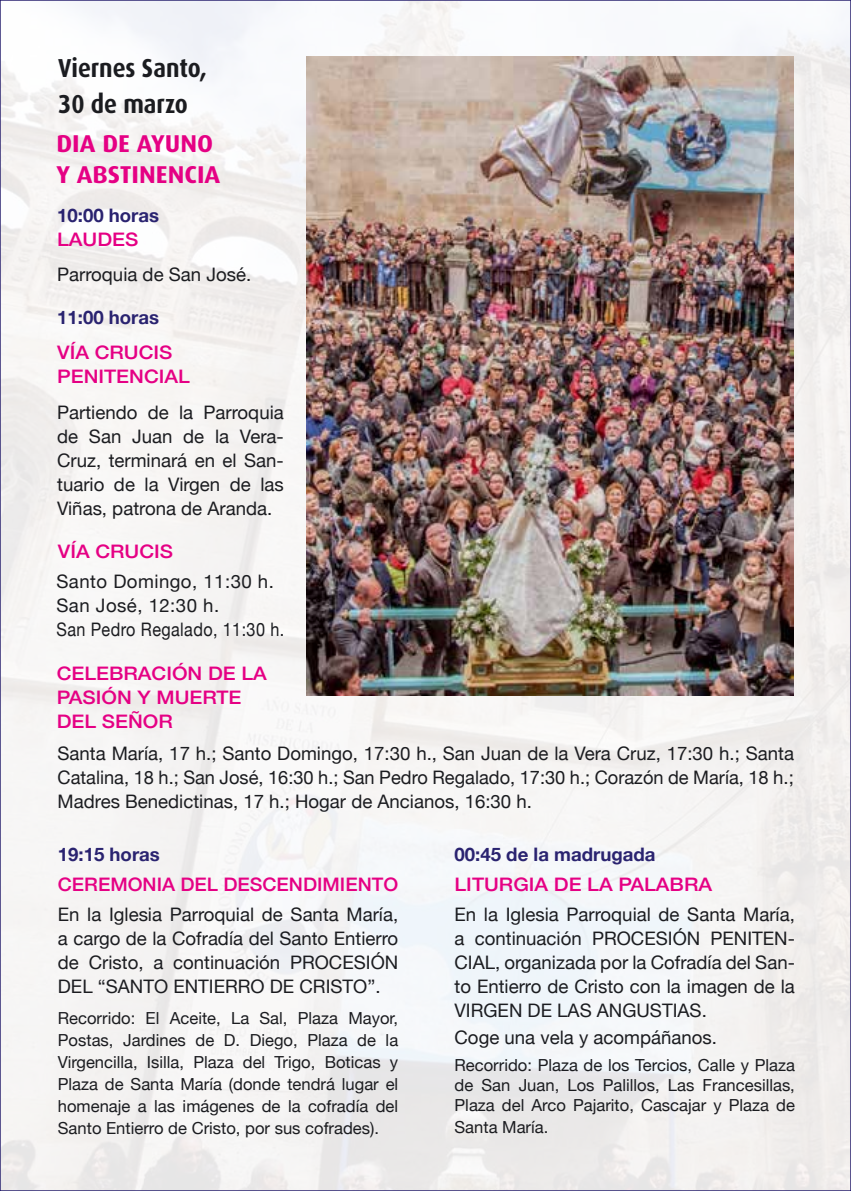
<style>
.page{position:relative;width:851px;height:1191px;background:#fff}
.page>*{position:absolute;margin:0;border:0;box-sizing:border-box;transform-origin:0 0}
.t1{font:700 26px/36px "Dax";color:#1b1c20;scale:.9 1}
.t2{font:700 24.4px/31.4px "Dax";color:#e50084;scale:1.05 1}
.t3{font:18.6px/24px "Helvetica Neue";color:#1b1c20;text-align:justify}
.t4{font:500 18.6px/24px "Helvetica Neue";color:#e50084;scale:1.1 1}
.t5{font:18.6px/24px "Helvetica Neue";letter-spacing:.025em;color:#1b1c20}
.t6{font:700 18.6px "Helvetica Neue";color:#2a2370}
.t7{font:500 18.6px "Helvetica Neue";color:#e50084;scale:1.05 1}
.t8{font:16.6px/22px "Helvetica Neue";color:#1b1c20;text-align:justify}
</style>
<div class="page">
<img style="left:2px;top:2px;width:846px;height:1187px">
<img style="left:306px;top:57px;width:487px;height:638px">
<h1 class="t1" style="left:58px;top:50px;width:167px">Viernes Santo,<br>30 de marzo</h1>
<h2 class="t2" style="left:56px;top:128px;width:157px">DIA DE AYUNO<br>Y ABSTINENCIA</h2>
<p class="t6" style="left:57px;top:201px;width:104px">10:00 horas</p>
<p class="t4" style="left:57px;top:226px;width:75px">LAUDES</p>
<p class="t3" style="left:57px;top:264px;width:195px">Parroquia de San José.</p>
<p class="t6" style="left:57px;top:302px;width:104px">11:00 horas</p>
<p class="t4" style="left:57px;top:340px;width:122px">VÍA CRUCIS<br>PENITENCIAL</p>
<p class="t3" style="left:57px;top:401px;width:228px">Partiendo de la Parroquia de San Juan de la Vera-Cruz, terminará en el San&shy;tuario de la Virgen de las Viñas, patrona de Aranda.</p>
<p class="t4" style="left:58px;top:539px;width:106px">VÍA CRUCIS</p>
<p class="t5" style="left:56px;top:570px;width:229px">Santo Domingo, 11:30 h.<br>San José, 12:30 h.<br>San Pedro Regalado, 11:30 h.</p>
<p class="t4" style="left:57px;top:661px;width:192px">CELEBRACIÓN DE LA<br>PASIÓN Y MUERTE<br>DEL SEÑOR</p>
<p class="t3" style="left:58px;top:742px;width:737px">Santa María, 17 h.; Santo Domingo, 17:30 h., San Juan de la Vera Cruz, 17:30 h.; Santa Catalina, 18 h.; San José, 16:30 h.; San Pedro Regalado, 17:30 h.; Corazón de María, 18 h.; Madres Benedictinas, 17 h.; Hogar de Ancianos, 16:30 h.</p>
<p class="t6" style="left:58px;top:840px;width:104px">19:15 horas</p>
<p class="t7" style="left:58px;top:869px;width:325px">CEREMONIA DEL DESCENDIMIENTO</p>
<p class="t3" style="left:58px;top:903px;width:342px">En la Iglesia Parroquial de Santa María, a cargo de la Cofradía del Santo Entierro de Cristo, a continuación PROCESIÓN DEL “SANTO ENTIERRO DE CRISTO”.</p>
<p class="t8" style="left:58px;top:1008px;width:342px">Recorrido: El Aceite, La Sal, Plaza Mayor, Postas, Jardines de D. Diego, Plaza de la Virgencilla, Isilla, Plaza del Trigo, Boticas y Plaza de Santa María (donde tendrá lugar el homenaje a las imágenes de la cofradía del Santo Entierro de Cristo, por sus cofrades).</p>
<p class="t6" style="left:454px;top:840px;width:202px">00:45 de la madrugada</p>
<p class="t4" style="left:454px;top:871px;width:235px">LITURGIA DE LA PALABRA</p>
<p class="t3" style="left:454px;top:903px;width:342px">En la Iglesia Parroquial de Santa María, a continuación PROCESIÓN PENITEN-CIAL, organizada por la Cofradía del San&shy;to Entierro de Cristo con la imagen de la VIRGEN DE LAS ANGUSTIAS.</p>
<p class="t3" style="left:454px;top:1026px;width:264px">Coge una vela y acompáñanos.</p>
<p class="t8" style="left:454px;top:1056px;width:342px;line-height:20px">Recorrido: Plaza de los Tercios, Calle y Plaza de San Juan, Los Palillos, Las Francesillas, Plaza del Arco Pajarito, Cascajar y Plaza de</p>
<p class="t8" style="left:454px;top:1117px;width:95px">Santa María.</p>
</div>
